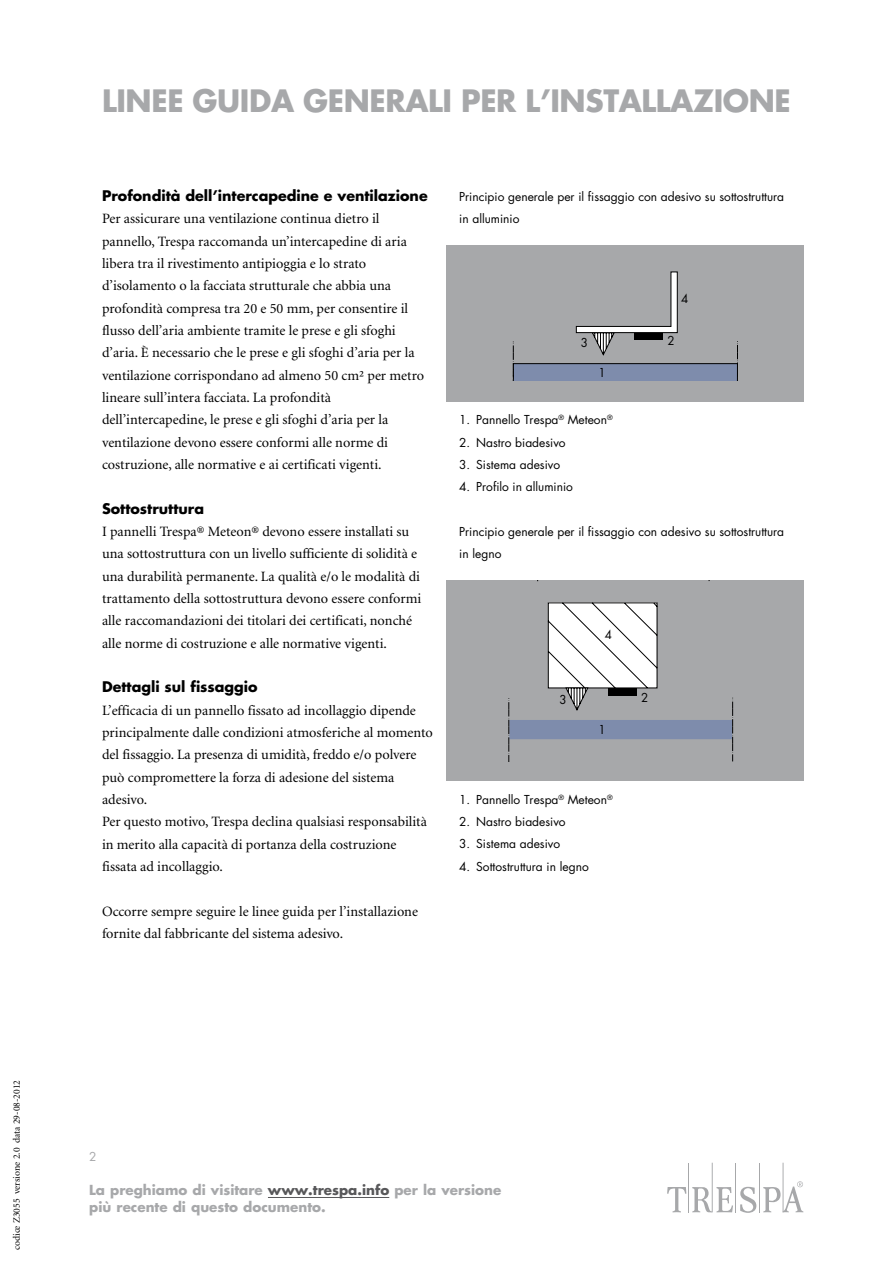
<style>
.page{position:relative;width:893px;height:1263px;background:#fff}
.page>*{position:absolute;margin:0;border:0;box-sizing:border-box;transform-origin:0 0}
.t1{font:700 30px "TR Futura";letter-spacing:-.015em;color:#a7a8aa}
.t2{font:14.25px/22.4px "TR Minion";color:#000}
.t3{font:700 14.25px "TR Futura";color:#000}
.t4{font:700 13.5px/16.5px "TR Futura";color:#a7a8aa}
.t5{font:12px/22.4px "TR Futura";color:#000}
.t6{font:12px "TR Futura";color:#a7a8aa}
.t7{font:9.75px "TR Minion";color:#000}
.t8{font:9px "Futura";color:#000}
.t9{font:9px "TR Futura";color:#000}
.s1{color:#58585a}
</style>
<div class="page">
<hr style="left:759px;top:1163px;width:1px;height:49px;background:#a7a8aa">
<hr style="left:783px;top:1163px;width:1px;height:49px;background:#a7a8aa">
<hr style="left:735px;top:1163px;width:1px;height:49px;background:#a7a8aa">
<hr style="left:712px;top:1163px;width:1px;height:49px;background:#a7a8aa">
<hr style="left:688px;top:1163px;width:1px;height:49px;background:#a7a8aa">
<svg style="left:740px;top:1187px;width:16px;height:26px"></svg>
<svg style="left:667px;top:1187px;width:19px;height:25px"></svg>
<svg style="left:692px;top:1187px;width:41px;height:25px"></svg>
<svg style="left:763px;top:1181px;width:40px;height:31px"></svg>
<div style="left:446px;top:246px;width:358px;height:156px;background:#a7a8aa"></div>
<svg style="left:513px;top:271px;width:225px;height:109px"></svg>
<div style="left:446px;top:580px;width:358px;height:201px;background:#a7a8aa"></div>
<svg style="left:508px;top:602px;width:225px;height:160px"></svg>
<hr style="left:268px;top:1197px;width:121px;height:1px;background:#58585a">
<p class="t7" style="left:12px;top:1250px;width:172px;rotate:-90deg">codice Z3055 versione 2.0 data 29-08-2012</p>
<h1 class="t1" style="left:102px;top:80px;width:690px">Linee Guida generali per l’installazione</h1>
<p class="t3" style="left:102px;top:186px;width:327px">Profondità dell’intercapedine e ventilazione</p>
<p class="t2" style="left:102px;top:208px;width:324px">Per assicurare una ventilazione continua dietro il pannello, Trespa raccomanda un’intercapedine di aria libera tra il rivestimento antipioggia e lo strato d’isolamento o la facciata strutturale che abbia una profondità compresa tra 20 e 50 mm, per consentire il flusso dell’aria ambiente tramite le prese e gli sfoghi d’aria. È necessario che le prese e gli sfoghi d’aria per la ventilazione corrispondano ad almeno 50 cm² per metro lineare sull’intera facciata. La profondità dell’intercapedine, le prese e gli sfoghi d’aria per la ventilazione devono essere conformi alle norme di costruzione, alle normative e ai certificati vigenti.</p>
<p class="t3" style="left:102px;top:498px;width:104px">Sottostruttura</p>
<p class="t2" style="left:102px;top:521px;width:321px">I pannelli Trespa® Meteon® devono essere installati su una sottostruttura con un livello sufficiente di solidità e una durabilità permanente. La qualità e/o le modalità di trattamento della sottostruttura devono essere conformi alle raccomandazioni dei titolari dei certificati, nonché alle norme di costruzione e alle normative vigenti.</p>
<p class="t3" style="left:102px;top:677px;width:157px">Dettagli sul fissaggio</p>
<p class="t2" style="left:102px;top:699px;width:332px">L’efficacia di un pannello fissato ad incollaggio dipende principalmente dalle condizioni atmosferiche al momento del fissaggio. La presenza di umidità, freddo e/o polvere può compromettere la forza di adesione del sistema adesivo.<br>Per questo motivo, Trespa declina qualsiasi responsabilità in merito alla capacità di portanza della costruzione fissata ad incollaggio.</p>
<p class="t2" style="left:102px;top:900px;width:318px">Occorre sempre seguire le linee guida per l’installazione fornite dal fabbricante del sistema adesivo.</p>
<p class="t8" style="left:588px;top:182px;width:7px">a</p>
<p class="t9" style="left:519px;top:188px;width:7px">d</p>
<p class="t5" style="left:459px;top:185px;width:326px">Principio generale per il fissaggio con adesivo su sottostruttura in alluminio</p>
<p class="t5" style="left:681px;top:287px;width:9px">4</p>
<p class="t5" style="left:581px;top:331px;width:9px">3</p>
<p class="t5" style="left:668px;top:329px;width:9px">2</p>
<p class="t5" style="left:599px;top:361px;width:9px">1</p>
<p class="t5" style="left:459px;top:408px;width:155px">1. Pannello Trespa<sup>®</sup> Meteon<sup>®</sup></p>
<p class="t5" style="left:459px;top:431px;width:108px">2. Nastro biadesivo</p>
<p class="t5" style="left:459px;top:453px;width:102px">3. Sistema adesivo</p>
<p class="t5" style="left:459px;top:475px;width:115px">4. Profilo in alluminio</p>
<p class="t5" style="left:459px;top:520px;width:326px">Principio generale per il fissaggio con adesivo su sottostruttura in legno</p>
<p class="t5" style="left:605px;top:623px;width:9px">4</p>
<p class="t5" style="left:559px;top:688px;width:9px">3</p>
<p class="t5" style="left:641px;top:686px;width:9px">2</p>
<p class="t5" style="left:599px;top:718px;width:9px">1</p>
<p class="t5" style="left:459px;top:788px;width:155px">1. Pannello Trespa<sup>®</sup> Meteon<sup>®</sup></p>
<p class="t5" style="left:459px;top:810px;width:108px">2. Nastro biadesivo</p>
<p class="t5" style="left:459px;top:833px;width:102px">3. Sistema adesivo</p>
<p class="t5" style="left:459px;top:855px;width:131px">4. Sottostruttura in legno</p>
<p class="t6" style="left:89px;top:1148px;width:9px">2</p>
<p class="t4" style="left:89px;top:1182px;width:413px">La preghiamo di visitare <span class="s1">www.trespa.info</span> per la versione più recente di questo documento.</p>
</div>
